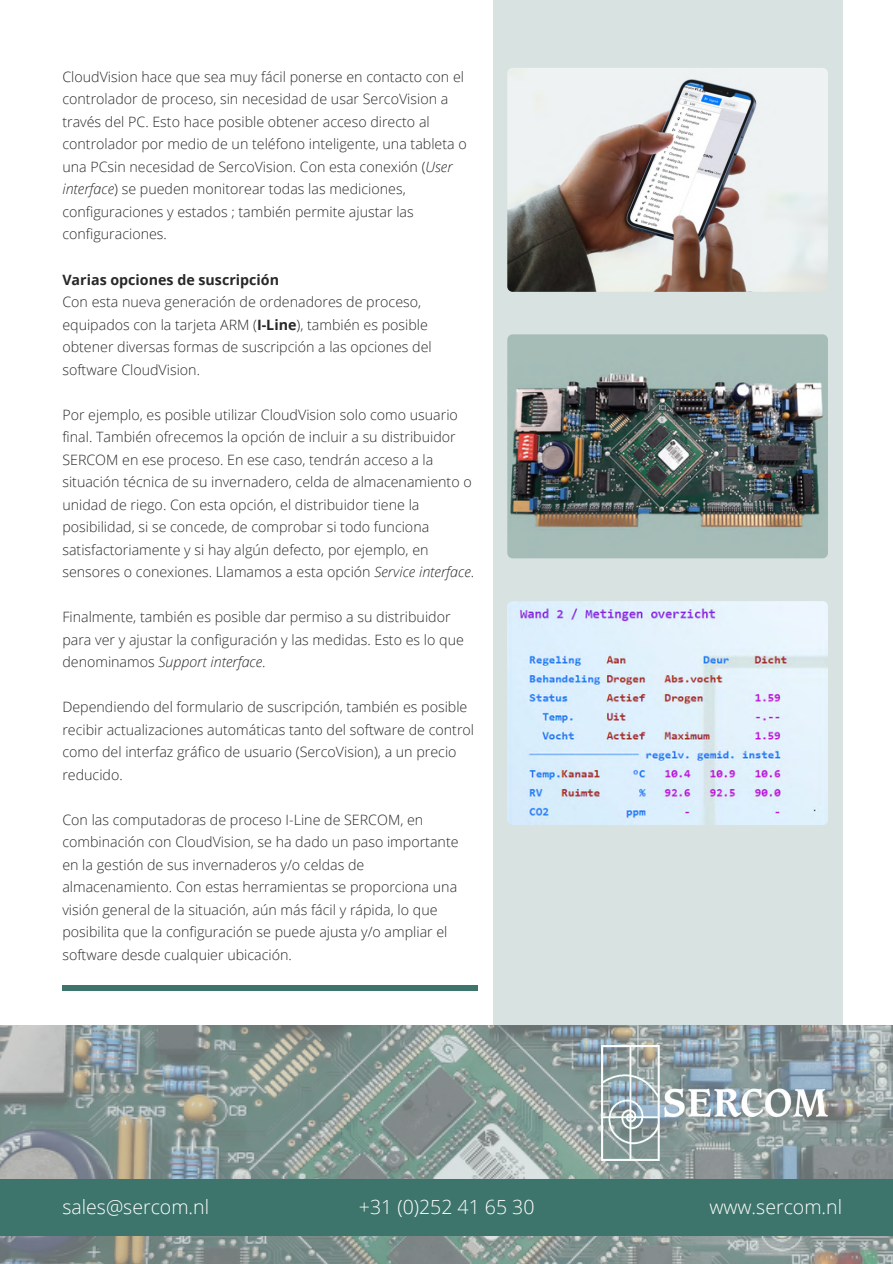
<style>
.page{position:relative;width:893px;height:1264px;background:#fff}
.page>*{position:absolute;margin:0;border:0;box-sizing:border-box;transform-origin:0 0}
.t1{font:300 19.5px "Open Sans";color:#fff}
.t2{font:300 14.25px/22.5px "Open Sans";color:#282828}
.t3{font:700 14.25px "Open Sans";color:#282828}
.s1{font-style:italic}
.s2{font-weight:700}
</style>
<div class="page">
<div style="left:493px;top:0;width:349px;height:1025px;background:#d8e3e1"></div>
<img style="left:0;top:1024px;width:892px;height:238px">
<div style="left:0;top:1178px;width:892px;height:57px;background:#3d756c"></div>
<img style="left:601px;top:1045px;width:226px;height:114px">
<img style="left:507px;top:68px;width:320px;height:224px;border-radius:5px">
<div style="left:62px;top:985px;width:416px;height:6px;background:#3d756c"></div>
<img style="left:507px;top:334px;width:320px;height:224px;border-radius:5px">
<img style="left:507px;top:601px;width:320px;height:224px;border-radius:5px">
<p class="t2" style="left:62px;top:65px;width:406px">CloudVision hace que sea muy fácil ponerse en contacto con el controlador de proceso, sin necesidad de usar SercoVision a través del PC. Esto hace posible obtener acceso directo al controlador por medio de un teléfono inteligente, una tableta o una PCsin necesidad de SercoVision. Con esta conexión (<span class="s1">User interface</span>) se pueden monitorear todas las mediciones, configuraciones y estados ; también permite ajustar las configuraciones.</p>
<p class="t3" style="left:62px;top:269px;width:218px">Varias opciones de suscripción</p>
<p class="t2" style="left:62px;top:290px;width:371px">Con esta nueva generación de ordenadores de proceso, equipados con la tarjeta ARM (<span class="s2">I-Line</span>), también es posible obtener diversas formas de suscripción a las opciones del software CloudVision.</p>
<p class="t2" style="left:62px;top:403px;width:413px">Por ejemplo, es posible utilizar CloudVision solo como usuario final. También ofrecemos la opción de incluir a su distribuidor SERCOM en ese proceso. En ese caso, tendrán acceso a la situación técnica de su invernadero, celda de almacenamiento o unidad de riego. Con esta opción, el distribuidor tiene la posibilidad, si se concede, de comprobar si todo funciona satisfactoriamente y si hay algún defecto, por ejemplo, en sensores o conexiones. Llamamos a esta opción <span class="s1">Service interface</span>.</p>
<p class="t2" style="left:62px;top:605px;width:403px">Finalmente, también es posible dar permiso a su distribuidor para ver y ajustar la configuración y las medidas. Esto es lo que denominamos <span class="s1">Support interface</span>.</p>
<p class="t2" style="left:62px;top:695px;width:413px">Dependiendo del formulario de suscripción, también es posible recibir actualizaciones automáticas tanto del software de control como del interfaz gráfico de usuario (SercoVision), a un precio reducido.</p>
<p class="t2" style="left:62px;top:808px;width:397px">Con las computadoras de proceso I-Line de SERCOM, en combinación con CloudVision, se ha dado un paso importante en la gestión de sus invernaderos y/o celdas de almacenamiento. Con estas herramientas se proporciona una visión general de la situación, aún más fácil y rápida, lo que posibilita que la configuración se puede ajusta y/o ampliar el software desde cualquier ubicación.</p>
<h1 class="t1" style="left:62px;top:1193px;width:148px">sales@sercom.nl</h1>
<p class="t1" style="left:359px;top:1193px;width:177px">+31 (0)252 41 65 30</p>
<h1 class="t1" style="left:709px;top:1193px;width:134px">www.sercom.nl</h1>
</div>
